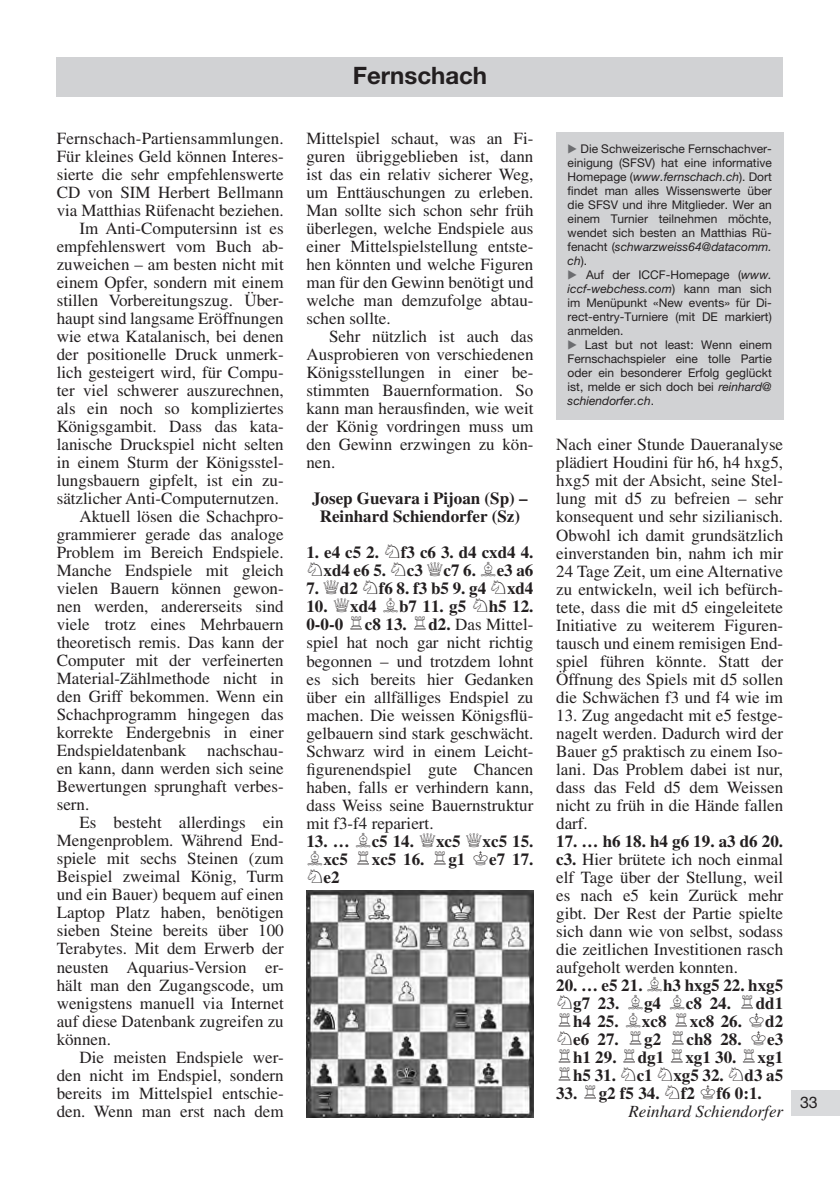
<style>
.page{position:relative;width:840px;height:1191px;background:#fff}
.page>*{position:absolute;margin:0;border:0;box-sizing:border-box;transform-origin:0 0}
.t1{font:700 24px "Helvetica Neue LT Pro";color:#231f20}
.t2{font:17px/18px "Times LT Std";color:#231f20;text-align:justify}
.t3{font:700 17px/18px "Times LT Std";color:#231f20;text-align:justify}
.t4{font:italic 17px/18px "Times LT Std";color:#231f20}
.t5{font:16px "Helvetica Neue LT Pro";color:#231f20}
.t6{font:12px/14px "Helvetica Neue LT Pro";color:#231f20}
.s1{font-family:"L Game Pi Chess Draughts";font-weight:400}
.s2{font-weight:700}
.s3{font-family:"L Game Pi Chess Draughts"}
.s4{font-family:"European Pi Three";color:#6c6d70}
.s5{font-style:italic}
.s6{font-weight:700;font-style:normal}
.s7{font-family:"L Game Pi Chess Draughts";font-style:normal}
</style>
<div class="page">
<div style="left:791px;top:1090px;width:48px;height:26px;background:#d9dadc"></div>
<div style="left:57px;top:57px;width:725px;height:39px;background:#d1d2d4"></div>
<img style="left:306px;top:891px;width:227px;height:226px">
<div style="left:556px;top:132px;width:226px;height:288px;background:#d1d2d4"></div>
<p class="t2" style="left:57px;top:129px;width:228px">Fernschach-Partiensammlungen.</p>
<p class="t2" style="left:57px;top:147px;width:228px">Für kleines Geld können Interes-</p>
<p class="t2" style="left:57px;top:165px;width:228px">sierte die sehr empfehlenswerte</p>
<p class="t2" style="left:57px;top:183px;width:228px">CD von SIM Herbert Bellmann</p>
<p class="t2" style="left:57px;top:201px;width:228px">via Matthias Rüfenacht beziehen.</p>
<p class="t2" style="left:79px;top:219px;width:206px">Im Anti-Computersinn ist es</p>
<p class="t2" style="left:57px;top:237px;width:228px">empfehlenswert vom Buch ab-</p>
<p class="t2" style="left:57px;top:255px;width:228px">zuweichen – am besten nicht mit</p>
<p class="t2" style="left:57px;top:273px;width:228px">einem Opfer, sondern mit einem</p>
<p class="t2" style="left:57px;top:291px;width:228px">stillen Vorbereitungszug. Über-</p>
<p class="t2" style="left:57px;top:309px;width:228px">haupt sind langsame Eröffnungen</p>
<p class="t2" style="left:57px;top:327px;width:228px">wie etwa Katalanisch, bei denen</p>
<p class="t2" style="left:57px;top:345px;width:228px">der positionelle Druck unmerk-</p>
<p class="t2" style="left:57px;top:363px;width:228px">lich gesteigert wird, für Compu-</p>
<p class="t2" style="left:57px;top:381px;width:228px">ter viel schwerer auszurechnen,</p>
<p class="t2" style="left:57px;top:399px;width:228px">als ein noch so kompliziertes</p>
<p class="t2" style="left:57px;top:417px;width:228px">Königsgambit. Dass das kata-</p>
<p class="t2" style="left:57px;top:435px;width:228px">lanische Druckspiel nicht selten</p>
<p class="t2" style="left:57px;top:453px;width:228px">in einem Sturm der Königsstel-</p>
<p class="t2" style="left:57px;top:471px;width:228px">lungsbauern gipfelt, ist ein zu-</p>
<p class="t2" style="left:57px;top:489px;width:223px">sätzlicher Anti-Computernutzen.</p>
<p class="t2" style="left:79px;top:507px;width:206px">Aktuell lösen die Schachpro-</p>
<p class="t2" style="left:57px;top:525px;width:228px">grammierer gerade das analoge</p>
<p class="t2" style="left:57px;top:543px;width:228px">Problem im Bereich Endspiele.</p>
<p class="t2" style="left:57px;top:561px;width:228px">Manche Endspiele mit gleich</p>
<p class="t2" style="left:57px;top:579px;width:228px">vielen Bauern können gewon-</p>
<p class="t2" style="left:57px;top:597px;width:228px">nen werden, andererseits sind</p>
<p class="t2" style="left:57px;top:615px;width:228px">viele trotz eines Mehrbauern</p>
<p class="t2" style="left:57px;top:633px;width:228px">theoretisch remis. Das kann der</p>
<p class="t2" style="left:57px;top:651px;width:228px">Computer mit der verfeinerten</p>
<p class="t2" style="left:57px;top:669px;width:228px">Material-Zählmethode nicht in</p>
<p class="t2" style="left:57px;top:687px;width:228px">den Griff bekommen. Wenn ein</p>
<p class="t2" style="left:57px;top:705px;width:228px">Schachprogramm hingegen das</p>
<p class="t2" style="left:57px;top:723px;width:228px">korrekte Endergebnis in einer</p>
<p class="t2" style="left:57px;top:741px;width:228px">Endspieldatenbank nachschau-</p>
<p class="t2" style="left:57px;top:759px;width:228px">en kann, dann werden sich seine</p>
<p class="t2" style="left:57px;top:777px;width:228px">Bewertungen sprunghaft verbes-</p>
<p class="t2" style="left:57px;top:795px;width:34px">sern.</p>
<p class="t2" style="left:79px;top:813px;width:206px">Es besteht allerdings ein</p>
<p class="t2" style="left:57px;top:831px;width:228px">Mengenproblem. Während End-</p>
<p class="t2" style="left:57px;top:849px;width:228px">spiele mit sechs Steinen (zum</p>
<p class="t2" style="left:57px;top:867px;width:228px">Beispiel zweimal König, Turm</p>
<p class="t2" style="left:57px;top:885px;width:228px">und ein Bauer) bequem auf einen</p>
<p class="t2" style="left:57px;top:903px;width:228px">Laptop Platz haben, benötigen</p>
<p class="t2" style="left:57px;top:921px;width:228px">sieben Steine bereits über 100</p>
<p class="t2" style="left:57px;top:939px;width:228px">Terabytes. Mit dem Erwerb der</p>
<p class="t2" style="left:57px;top:957px;width:228px">neusten Aquarius-Version er-</p>
<p class="t2" style="left:57px;top:975px;width:228px">hält man den Zugangscode, um</p>
<p class="t2" style="left:57px;top:993px;width:228px">wenigstens manuell via Internet</p>
<p class="t2" style="left:57px;top:1011px;width:228px">auf diese Datenbank zugreifen zu</p>
<p class="t2" style="left:57px;top:1029px;width:56px">können.</p>
<p class="t2" style="left:79px;top:1047px;width:206px">Die meisten Endspiele wer-</p>
<p class="t2" style="left:57px;top:1065px;width:228px">den nicht im Endspiel, sondern</p>
<p class="t2" style="left:57px;top:1083px;width:228px">bereits im Mittelspiel entschie-</p>
<p class="t2" style="left:57px;top:1101px;width:228px">den. Wenn man erst nach dem</p>
<h1 class="t1" style="left:352px;top:61px;width:136px">Fernschach</h1>
<p class="t2" style="left:306px;top:129px;width:228px">Mittelspiel schaut, was an Fi&shy;guren übriggeblieben ist, dann ist das ein relativ sicherer Weg, um Enttäuschungen zu erleben.<br>Man sollte sich schon sehr früh überlegen, welche Endspiele aus einer Mittelspielstellung entste&shy;hen könnten und welche Figuren man für den Gewinn benötigt und welche man demzufolge abtau&shy;schen sollte.</p>
<p class="t2" style="left:306px;top:327px;width:228px;text-indent:23px">Sehr nützlich ist auch das Ausprobieren von verschiedenen Königsstellungen in einer be&shy;stimmten Bauernformation. So kann man herausfinden, wie weit der König vordringen muss um den Gewinn erzwingen zu kön&shy;nen.</p>
<p class="t3" style="left:312px;top:489px;width:217px;text-align:center">Josep Guevara i Pijoan (Sp) –<br>Reinhard Schiendorfer (Sz)</p>
<p class="t3" style="left:306px;top:543px;width:228px">1. e4 c5 2. <span class="s1">H</span>f3 c6 3. d4 cxd4 4.<br><span class="s1">H</span>xd4 e6 5. <span class="s1">H</span>c3 <span class="s1">K</span>c7 6. <span class="s1">I</span>e3 a6</p>
<p class="t3" style="left:306px;top:579px;width:228px">7. <span class="s1">K</span>d2 <span class="s1">H</span>f6 8. f3 b5 9. g4 <span class="s1">H</span>xd4</p>
<p class="t2" style="left:306px;top:597px;width:228px"><span class="s2">10.</span> <span class="s3">K</span><span class="s2">xd4</span> <span class="s3">I</span><span class="s2">b7 11. g5</span> <span class="s3">H</span><span class="s2">h5 12.<br>0-0-0</span> <span class="s3">J</span><span class="s2">c8 13.</span> <span class="s3">J</span><span class="s2">d2.</span> Das Mittel&shy;spiel hat noch gar nicht richtig begonnen – und trotzdem lohnt es sich bereits hier Gedanken über ein allfälliges Endspiel zu machen. Die weissen Königsflü&shy;gelbauern sind stark geschwächt.<br>Schwarz wird in einem Leicht&shy;figurenendspiel gute Chancen haben, falls er verhindern kann, dass Weiss seine Bauernstruktur mit f3-f4 repariert.</p>
<p class="t3" style="left:306px;top:831px;width:228px">13. … <span class="s1">I</span>c5 14. <span class="s1">K</span>xc5 <span class="s1">K</span>xc5 15.<br><span class="s1">I</span>xc5 <span class="s1">J</span>xc5 16. <span class="s1">J</span>g1 <span class="s1">L</span>e7 17.<br><span class="s1">H</span>e2</p>
<p class="t6" style="left:567px;top:142px;width:206px"><span class="s4">E</span> Die Schweizerische Fernschachver&shy;einigung (SFSV) hat eine informative<br>Homepage (<span class="s5">www.fernschach.ch</span>). Dort findet man alles Wissenswerte über die SFSV und ihre Mitglieder. Wer an einem Turnier teilnehmen möchte, wendet sich besten an Matthias Rü&shy;fenacht (<span class="s5">schwarzweiss64@datacomm. ch</span>).<br><span class="s4">E</span> Auf der ICCF-Homepage (<span class="s5">www. iccf-webchess.com</span>) kann man sich im Menüpunkt «New events» für Di&shy;rect-entry-Turniere (mit DE markiert) anmelden.<br><span class="s4">E</span> Last but not least: Wenn einem<br>Fernschachspieler eine tolle Partie oder ein besonderer Erfolg geglückt ist, melde er sich doch bei <span class="s5">reinhard@ schiendorfer.ch</span>.</p>
<p class="t2" style="left:556px;top:436px;width:228px">Nach einer Stunde Daueranalyse plädiert Houdini für h6, h4 hxg5, hxg5 mit der Absicht, seine Stel&shy;lung mit d5 zu befreien – sehr konsequent und sehr sizilianisch.<br>Obwohl ich damit grundsätzlich einverstanden bin, nahm ich mir 24 Tage Zeit, um eine Alternative zu entwickeln, weil ich befürch&shy;tete, dass die mit d5 eingeleitete Initiative zu weiterem Figuren&shy;tausch und einem remisigen End&shy;spiel führen könnte. Statt der Öffnung des Spiels mit d5 sollen die Schwächen f3 und f4 wie im</p>
<p class="t2" style="left:556px;top:706px;width:228px">13. Zug angedacht mit e5 festge&shy;nagelt werden. Dadurch wird der Bauer g5 praktisch zu einem Iso&shy;lani. Das Problem dabei ist nur, dass das Feld d5 dem Weissen nicht zu früh in die Hände fallen darf.</p>
<p class="t2" style="left:556px;top:832px;width:228px"><span class="s2">17. … h6 18. h4 g6 19. a3 d6 20. c3.</span> Hier brütete ich noch einmal elf Tage über der Stellung, weil es nach e5 kein Zurück mehr gibt. Der Rest der Partie spielte sich dann wie von selbst, sodass die zeitlichen Investitionen rasch aufgeholt werden konnten.</p>
<p class="t3" style="left:556px;top:975px;width:228px">20. … e5 21. <span class="s1">I</span>h3 hxg5 22. hxg5<br><span class="s1">H</span>g7 23. <span class="s1">I</span>g4 <span class="s1">I</span>c8 24. <span class="s1">J</span>dd1<br><span class="s1">J</span>h4 25. <span class="s1">I</span>xc8 <span class="s1">J</span>xc8 26. <span class="s1">L</span>d2<br><span class="s1">H</span>e6 27. <span class="s1">J</span>g2 <span class="s1">J</span>ch8 28. <span class="s1">L</span>e3<br><span class="s1">J</span>h1 29. <span class="s1">J</span>dg1 <span class="s1">J</span>xg1 30. <span class="s1">J</span>xg1<br><span class="s1">J</span>h5 31. <span class="s1">H</span>c1 <span class="s1">H</span>xg5 32. <span class="s1">H</span>d3 a5</p>
<p class="t4" style="left:628px;top:1084px;width:156px;text-indent:-72px"><span class="s6">33.</span> <span class="s7">J</span><span class="s6">g2 f5 34.</span> <span class="s7">H</span><span class="s6">f2</span> <span class="s7">L</span><span class="s6">f6 0:1.<br></span>Reinhard Schiendorfer</p>
<p class="t5" style="left:799px;top:1092px;width:19px">33</p>
</div>
